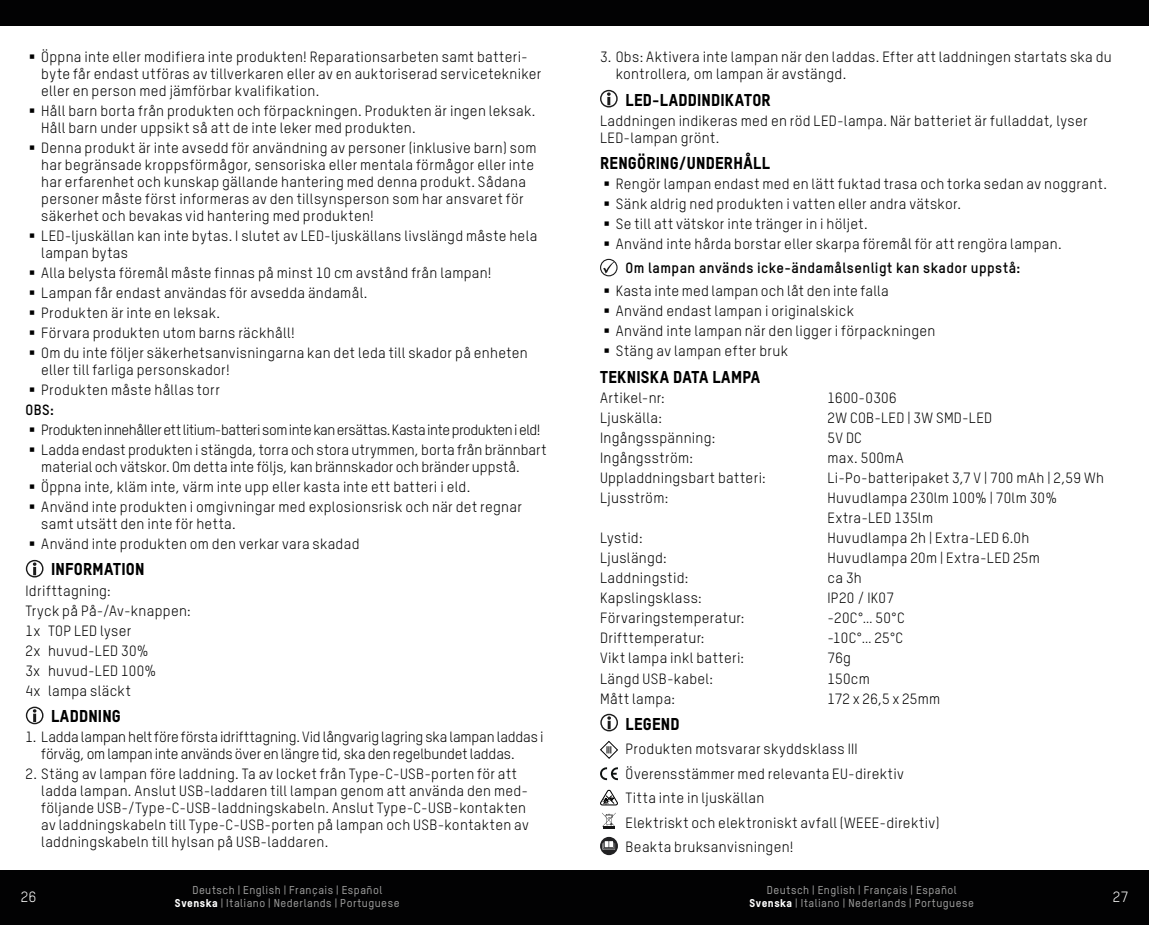
<style>
.page{position:relative;width:1149px;height:925px;background:#fff}
.page>*{position:absolute;margin:0;border:0;box-sizing:border-box;transform-origin:0 0}
.t1{font:800 16.88px "TSTARPRO";letter-spacing:.01em;color:#000}
.t2{font:14.62px/16.9px "TSTARPRO";letter-spacing:.02em;color:#000}
.t3{font:14.62px/16.9px "TSTARPRO";letter-spacing:-.01em;color:#000}
.t4{font:14.62px/16.9px "TSTARPRO";color:#000}
.t5{font:14.62px "TSTARPRO";letter-spacing:-.03em;color:#000}
.t6{font:14.62px "TSTARPRO";color:#fff}
.t7{font:500 11.25px/13.5px "TSTARPRO";letter-spacing:.04em;color:#9d9d9c;text-align:center}
.s1{font-weight:700}
.s2{font-weight:800;color:#fff}
</style>
<div class="page">
<div style="left:0;top:0;width:1148px;height:26px;background:#020203"></div>
<div style="left:0;top:870px;width:1148px;height:55px;background:#020203"></div>
<svg style="left:26px;top:560px;width:17px;height:17px"></svg>
<svg style="left:26px;top:707px;width:17px;height:17px"></svg>
<svg style="left:600px;top:90px;width:17px;height:17px"></svg>
<svg style="left:603px;top:262px;width:11px;height:11px"></svg>
<div style="left:600px;top:259px;width:17px;height:17px;border:1px solid #1c1c1c;border-radius:50%"></div>
<svg style="left:600px;top:714px;width:17px;height:17px"></svg>
<svg style="left:600px;top:740px;width:18px;height:19px"></svg>
<svg style="left:600px;top:767px;width:17px;height:13px"></svg>
<svg style="left:600px;top:789px;width:18px;height:17px"></svg>
<svg style="left:602px;top:813px;width:13px;height:16px"></svg>
<svg style="left:600px;top:837px;width:17px;height:18px"></svg>
<p class="t2" style="left:41px;top:48px;width:501px;text-indent:-12px">▪ Öppna inte eller modifiera inte produkten! Reparationsarbeten samt batteri&shy;byte får endast utföras av tillverkaren eller av en auktoriserad servicetekniker eller en person med jämförbar kvalifikation.</p>
<p class="t2" style="left:41px;top:102px;width:495px;text-indent:-12px">▪ Håll barn borta från produkten och förpackningen. Produkten är ingen leksak.<br>Håll barn under uppsikt så att de inte leker med produkten.</p>
<p class="t2" style="left:41px;top:139px;width:496px;text-indent:-12px">▪ Denna produkt är inte avsedd för användning av personer (inklusive barn) som har begränsade kroppsförmågor, sensoriska eller mentala förmågor eller inte har erfarenhet och kunskap gällande hantering med denna produkt. Sådana personer måste först informeras av den tillsynsperson som har ansvaret för säkerhet och bevakas vid hantering med produkten!</p>
<p class="t2" style="left:41px;top:226px;width:497px;text-indent:-12px">▪ LED-ljuskällan kan inte bytas. I slutet av LED-ljuskällans livslängd måste hela lampan bytas</p>
<p class="t2" style="left:29px;top:263px;width:464px">▪ Alla belysta föremål måste finnas på minst 10 cm avstånd från lampan!</p>
<p class="t2" style="left:29px;top:283px;width:340px">▪ Lampan får endast användas för avsedda ändamål.</p>
<p class="t2" style="left:29px;top:304px;width:193px">▪ Produkten är inte en leksak.</p>
<p class="t2" style="left:29px;top:324px;width:267px">▪ Förvara produkten utom barns räckhåll!</p>
<p class="t2" style="left:41px;top:344px;width:488px;text-indent:-12px">▪ Om du inte följer säkerhetsanvisningarna kan det leda till skador på enheten eller till farliga personskador!</p>
<p class="t2" style="left:26px;top:379px;width:196px;line-height:20px">▪ Produkten måste hållas torr<br><span class="s1">OBS:</span></p>
<p class="t5" style="left:29px;top:420px;width:513px">▪ Produkten innehåller ett litium-batteri som inte kan ersättas. Kasta inte produkten i eld!</p>
<p class="t4" style="left:41px;top:441px;width:506px;text-indent:-12px">▪ Ladda endast produkten i stängda, torra och stora utrymmen, borta från brännbart material och vätskor. Om detta inte följs, kan brännskador och bränder uppstå.</p>
<p class="t2" style="left:29px;top:478px;width:443px">▪ Öppna inte, kläm inte, värm inte upp eller kasta inte ett batteri i eld.</p>
<p class="t2" style="left:41px;top:498px;width:482px;text-indent:-12px">▪ Använd inte produkten i omgivningar med explosionsrisk och när det regnar samt utsätt den inte för hetta.</p>
<p class="t2" style="left:29px;top:535px;width:332px">▪ Använd inte produkten om den verkar vara skadad</p>
<p class="t1" style="left:51px;top:558px;width:95px">INFORMATION</p>
<p class="t2" style="left:26px;top:580px;width:167px;line-height:20px">Idrifttagning:<br>Tryck på På-/Av-knappen:<br>1x TOP LED lyser<br>2x huvud-LED 30%<br>3x huvud-LED 100%<br>4x lampa släckt</p>
<p class="t1" style="left:51px;top:705px;width:71px">LADDNING</p>
<p class="t3" style="left:41px;top:728px;width:503px;text-indent:-16px">1. Ladda lampan helt före första idrifttagning. Vid långvarig lagring ska lampan laddas i förväg, om lampan inte används över en längre tid, ska den regelbundet laddas.</p>
<p class="t2" style="left:41px;top:765px;width:489px;text-indent:-16px">2. Stäng av lampan före laddning. Ta av locket från Type-C-USB-porten för att ladda lampan. Anslut USB-laddaren till lampan genom att använda den med&shy;följande USB-/Type-C-USB-laddningskabeln. Anslut Type-C-USB-kontakten av laddningskabeln till Type-C-USB-porten på lampan och USB-kontakten av laddningskabeln till hylsan på USB-laddaren.</p>
<p class="t2" style="left:615px;top:48px;width:497px;text-indent:-16px">3. Obs: Aktivera inte lampan när den laddas. Efter att laddningen startats ska du kontrollera, om lampan är avstängd.</p>
<p class="t1" style="left:625px;top:88px;width:146px">LED-LADDINDIKATOR</p>
<p class="t2" style="left:600px;top:112px;width:489px">Laddningen indikeras med en röd LED-lampa. När batteriet är fulladdat, lyser<br>LED-lampan grönt.</p>
<p class="t1" style="left:600px;top:152px;width:171px">RENGÖRING/UNDERHÅLL</p>
<p class="t2" style="left:603px;top:175px;width:505px">▪ Rengör lampan endast med en lätt fuktad trasa och torka sedan av noggrant.</p>
<p class="t2" style="left:603px;top:195px;width:359px">▪ Sänk aldrig ned produkten i vatten eller andra vätskor.</p>
<p class="t2" style="left:603px;top:215px;width:266px">▪ Se till att vätskor inte tränger in i höljet.</p>
<p class="t2" style="left:625px;top:232px;width:437px;line-height:23.2px;text-indent:-22px">▪ Använd inte hårda borstar eller skarpa föremål för att rengöra lampan.<br><span class="s1">Om lampan används icke-ändamålsenligt kan skador uppstå:</span></p>
<p class="t2" style="left:603px;top:282px;width:287px">▪ Kasta inte med lampan och låt den inte falla</p>
<p class="t2" style="left:603px;top:302px;width:252px">▪ Använd endast lampan i originalskick</p>
<p class="t2" style="left:603px;top:322px;width:333px">▪ Använd inte lampan när den ligger i förpackningen</p>
<p class="t2" style="left:603px;top:342px;width:186px">▪ Stäng av lampan efter bruk</p>
<p class="t1" style="left:600px;top:365px;width:162px">TEKNISKA DATA LAMPA</p>
<p class="t2" style="left:600px;top:388px;width:66px">Artikel-nr:</p>
<p class="t2" style="left:827px;top:388px;width:71px">1600-0306</p>
<p class="t2" style="left:600px;top:408px;width:63px">Ljuskälla:</p>
<p class="t2" style="left:827px;top:408px;width:166px">2W COB-LED | 3W SMD-LED</p>
<p class="t2" style="left:600px;top:428px;width:117px">Ingångsspänning:</p>
<p class="t2" style="left:827px;top:428px;width:36px">5V DC</p>
<p class="t2" style="left:600px;top:448px;width:94px">Ingångsström:</p>
<p class="t2" style="left:827px;top:448px;width:78px">max. 500mA</p>
<p class="t2" style="left:600px;top:469px;width:167px">Uppladdningsbart batteri:</p>
<p class="t2" style="left:827px;top:469px;width:278px">Li-Po-batteripaket 3,7 V | 700 mAh | 2,59 Wh</p>
<p class="t2" style="left:600px;top:489px;width:70px">Ljusström:</p>
<p class="t2" style="left:827px;top:487px;width:231px;line-height:20px">Huvudlampa 230lm 100% | 70lm 30%<br>Extra-LED 135lm</p>
<p class="t2" style="left:600px;top:529px;width:44px">Lystid:</p>
<p class="t2" style="left:827px;top:529px;width:203px">Huvudlampa 2h | Extra-LED 6.0h</p>
<p class="t2" style="left:600px;top:549px;width:68px">Ljuslängd:</p>
<p class="t2" style="left:827px;top:549px;width:214px">Huvudlampa 20m | Extra-LED 25m</p>
<p class="t2" style="left:600px;top:569px;width:90px">Laddningstid:</p>
<p class="t2" style="left:827px;top:569px;width:36px">ca 3h</p>
<p class="t2" style="left:600px;top:589px;width:103px">Kapslingsklass:</p>
<p class="t2" style="left:827px;top:589px;width:68px">IP20 / IK07</p>
<p class="t2" style="left:600px;top:609px;width:146px">Förvaringstemperatur:</p>
<p class="t2" style="left:827px;top:609px;width:79px">-20C°… 50°C</p>
<p class="t2" style="left:600px;top:629px;width:106px">Drifttemperatur:</p>
<p class="t2" style="left:827px;top:629px;width:77px">-10C°… 25°C</p>
<p class="t2" style="left:600px;top:649px;width:146px">Vikt lampa inkl batteri:</p>
<p class="t2" style="left:827px;top:649px;width:25px">76g</p>
<p class="t2" style="left:600px;top:669px;width:115px">Längd USB-kabel:</p>
<p class="t2" style="left:827px;top:669px;width:44px">150cm</p>
<p class="t2" style="left:600px;top:689px;width:77px">Mått lampa:</p>
<p class="t2" style="left:827px;top:689px;width:114px">172 x 26,5 x 25mm</p>
<p class="t1" style="left:625px;top:712px;width:56px">LEGEND</p>
<p class="t2" style="left:625px;top:736px;width:315px;line-height:24.3px">Produkten motsvarar skyddsklass III Överensstämmer med relevanta EU-direktiv<br>Titta inte in ljuskällan<br>Elektriskt och elektroniskt avfall (WEEE-direktiv)<br>Beakta bruksanvisningen!</p>
<p class="t7" style="left:175px;top:882px;width:226px">Deutsch | English | Français | Español<br><span class="s2">Svenska</span> | Italiano | Nederlands | Portuguese</p>
<p class="t7" style="left:749px;top:882px;width:226px">Deutsch | English | Français | Español<br><span class="s2">Svenska</span> | Italiano | Nederlands | Portuguese</p>
<p class="t6" style="left:21px;top:887px;width:17px">26</p>
<p class="t6" style="left:1112px;top:887px;width:17px">27</p>
</div>
